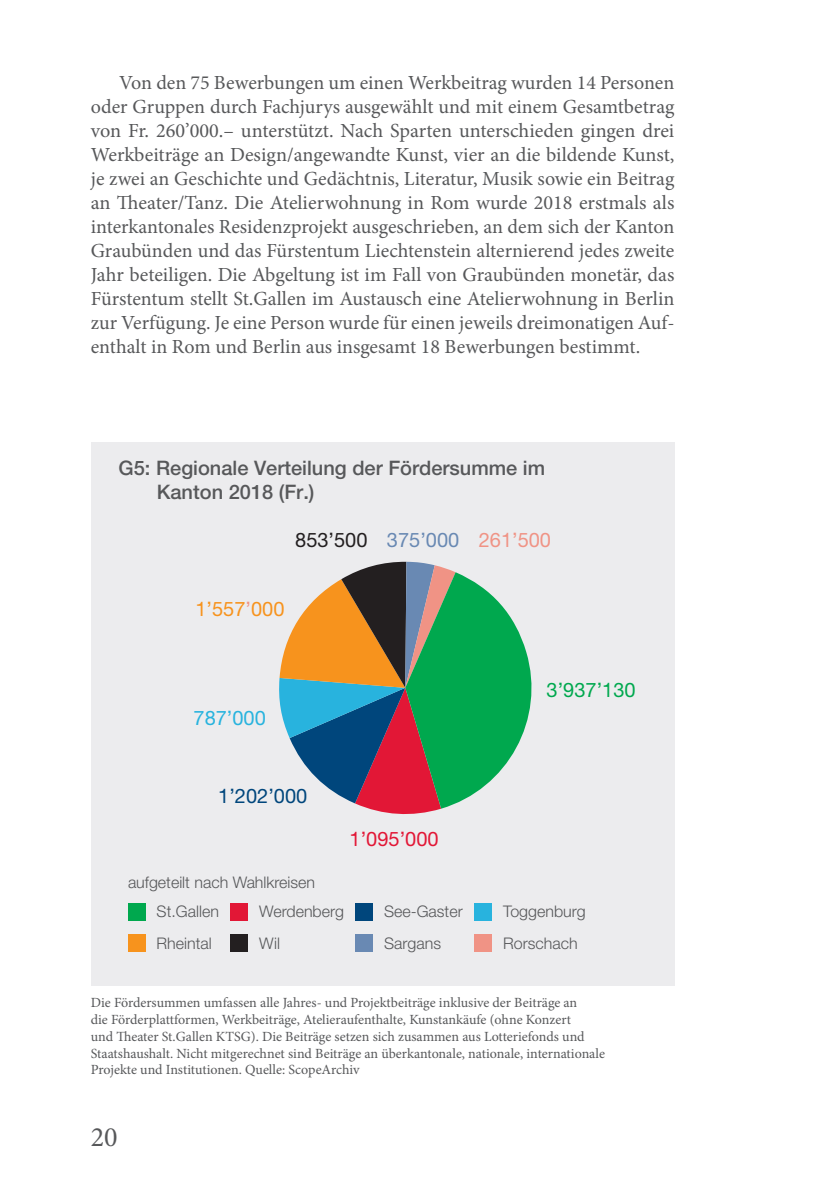
<style>
.page{position:relative;width:840px;height:1191px;background:#fff}
.page>*{position:absolute;margin:0;border:0;box-sizing:border-box;transform-origin:0 0}
.t1{font:28px "Minion Pro";color:#57585a}
.t2{font:20px/24px "Minion Pro";color:#57585a;text-align:justify}
.t3{font:500 20px/24px "Helvetica Neue LT Std";color:#57585a}
.t4{font:20px "Helvetica Neue LT Std";color:#231f20}
.t5{font:20px "Helvetica Neue LT Std";color:#00a84e}
.t6{font:20px "Helvetica Neue LT Std";color:#f7931d}
.t7{font:20px "Helvetica Neue LT Std";color:#00467c}
.t8{font:20px "Helvetica Neue LT Std";color:#e21736}
.t9{font:20px "Helvetica Neue LT Std";color:#28b3de}
.t10{font:300 16px/31.2px "Helvetica Neue LT Std";color:#57585a}
.t11{font:14px/16.8px "Minion Pro";color:#57585a}
.s1{color:#6989b3}
.s2{color:#f09385}
</style>
<div class="page">
<div style="left:91px;top:442px;width:583px;height:543px;background:#ececee"></div>
<div style="left:128px;top:903px;width:17px;height:17px;background:#00a84e"></div>
<div style="left:128px;top:934px;width:17px;height:17px;background:#f7931d"></div>
<div style="left:230px;top:903px;width:17px;height:17px;background:#e21736"></div>
<div style="left:230px;top:934px;width:17px;height:17px;background:#231f20"></div>
<div style="left:355px;top:903px;width:17px;height:17px;background:#00467c"></div>
<div style="left:355px;top:934px;width:17px;height:17px;background:#6989b3"></div>
<div style="left:474px;top:903px;width:17px;height:17px;background:#28b3de"></div>
<div style="left:474px;top:934px;width:17px;height:17px;background:#f09385"></div>
<svg style="left:279px;top:561px;width:253px;height:254px"></svg>
<p class="t2" style="left:91px;top:71px;width:585px;text-indent:28px">Von den 75 Bewerbungen um einen Werkbeitrag wurden 14 Personen oder Gruppen durch Fachjurys ausgewählt und mit einem Gesamtbetrag von Fr. 260’000.– unterstützt. Nach Sparten unterschieden gingen drei Werkbeiträge an Design/angewandte Kunst, vier an die bildende Kunst, je zwei an Geschichte und Gedächtnis, Literatur, Musik sowie ein Beitrag an Theater/Tanz. Die Atelierwohnung in Rom wurde 2018 erstmals als interkantonales Residenzprojekt ausgeschrieben, an dem sich der Kanton Graubünden und das Fürstentum Liechtenstein alternierend jedes zweite Jahr beteiligen. Die Abgeltung ist im Fall von Graubünden monetär, das Fürstentum stellt St.Gallen im Austausch eine Atelierwohnung in Berlin zur Verfügung. Je eine Person wurde für einen jeweils dreimonatigen Auf&shy;enthalt in Rom und Berlin aus insgesamt 18 Bewerbungen bestimmt.</p>
<p class="t3" style="left:157px;top:456px;width:389px;text-indent:-38px">G5: Regionale Verteilung der Fördersumme im<br>Kanton 2018 (Fr.)</p>
<p class="t4" style="left:295px;top:528px;width:257px">853’500 <span class="s1">375’000</span> <span class="s2">261’500</span></p>
<p class="t6" style="left:195px;top:597px;width:90px">1’557<span class="s2">’</span>000</p>
<p class="t9" style="left:193px;top:706px;width:74px">787’000</p>
<p class="t5" style="left:546px;top:678px;width:90px">3’937’130</p>
<p class="t7" style="left:218px;top:783px;width:90px">1’202’000</p>
<p class="t10" style="left:128px;top:866px;width:189px">aufgeteilt nach Wahlkreisen</p>
<p class="t8" style="left:349px;top:827px;width:90px">1’095’000</p>
<p class="t10" style="left:156px;top:895px;width:64px">St.Gallen</p>
<p class="t10" style="left:156px;top:927px;width:57px">Rheintal</p>
<p class="t10" style="left:259px;top:895px;width:86px">Werdenberg<br>Wil</p>
<p class="t10" style="left:384px;top:895px;width:80px">See-Gaster<br>Sargans</p>
<p class="t10" style="left:503px;top:895px;width:84px">Toggenburg<br>Rorschach</p>
<p class="t11" style="left:91px;top:994px;width:515px">Die Fördersummen umfassen alle Jahres- und Projektbeiträge inklusive der Beiträge an<br>die Förderplattformen, Werkbeiträge, Atelieraufenthalte, Kunstankäufe (ohne Konzert<br>und Theater St.Gallen KTSG). Die Beiträge setzen sich zusammen aus Lotteriefonds und Staatshaushalt. Nicht mitgerechnet sind Beiträge an überkantonale, nationale, internationale Projekte und Institutionen. Quelle: ScopeArchiv</p>
<h1 class="t1" style="left:91px;top:1118px;width:28px">20</h1>
</div>
